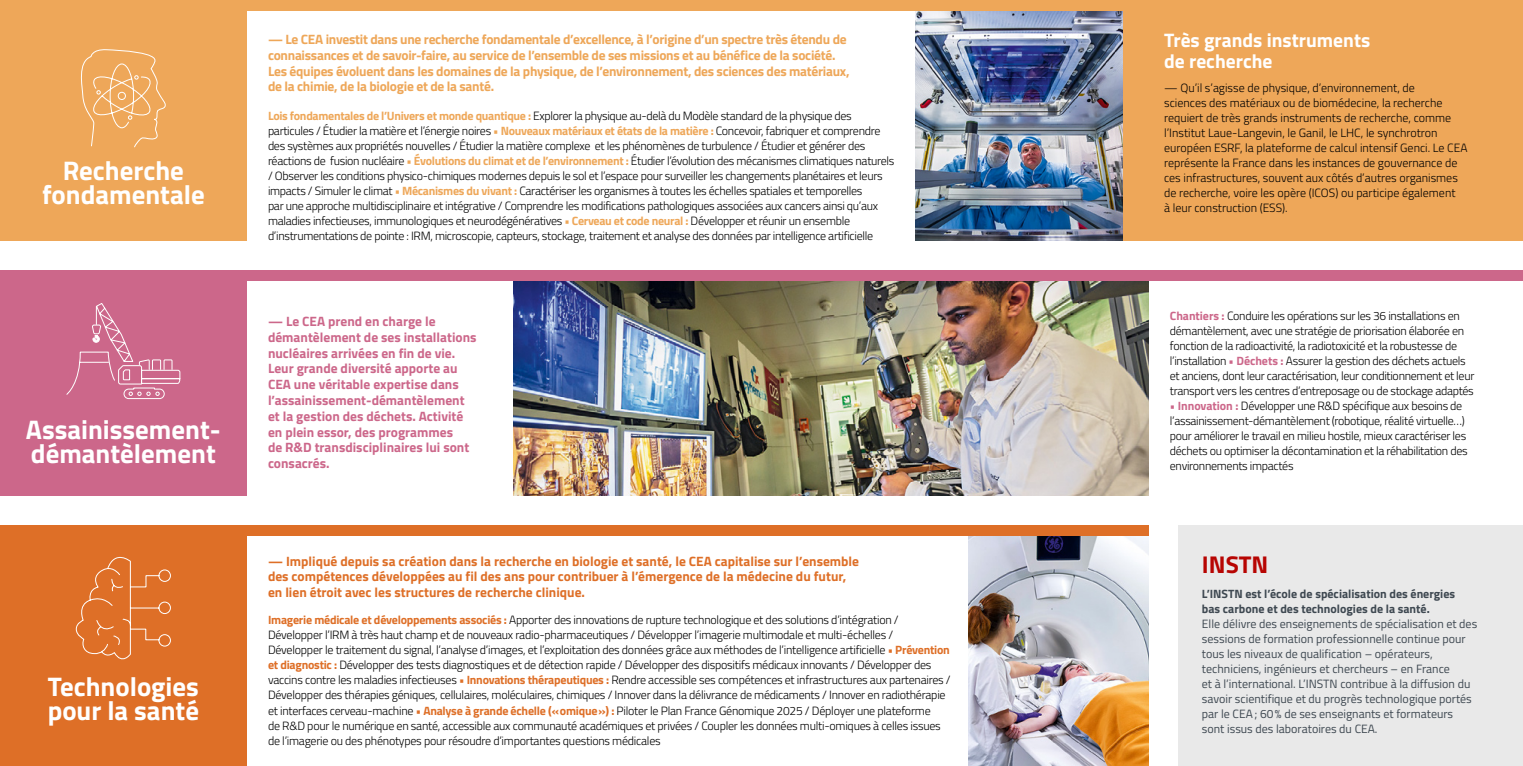
<style>
.page{position:relative;width:1523px;height:766px;background:#fff}
.page>*{position:absolute;margin:0;border:0;box-sizing:border-box;transform-origin:0 0}
.t1{font:700 26.85px/24px "Titillium Web";color:#fff}
.t2{font:700 24.3px "Titillium Web";color:#b70502}
.t3{font:700 19.5px/21px "Titillium Web";color:#fff}
.t4{font:700 13.5px/15.8px "Titillium Web";letter-spacing:-.02em;color:#eea759}
.t5{font:700 13.5px/15.8px "Titillium Web";color:#cc678a}
.t6{font:700 13.5px/15.8px "Titillium Web";color:#de6f27}
.t7{font:300 12px/15px "Titillium Web";letter-spacing:-.025em;color:#000}
.t8{font:300 12px/15px "Titillium Web";color:#000}
.t9{font:12px/15px "Titillium Web";color:#3e4851}
.t10{font:700 12px/15px "Titillium Web";color:#3e4851}
.s1{font-weight:700;color:#eea759}
.s2{font-weight:700;color:#cc678a}
.s3{font-weight:700;color:#de6f27}
</style>
<div class="page">
<div style="left:0;top:0;width:247px;height:240px;background:#eea759"></div>
<svg style="left:80px;top:49px;width:86px;height:99px"></svg>
<div style="left:0;top:525px;width:247px;height:240px;background:#de6f27"></div>
<div style="left:0;top:525px;width:1148px;height:11px;background:#de6f27"></div>
<svg style="left:75px;top:556px;width:96px;height:104px"></svg>
<img style="left:915px;top:11px;width:208px;height:229px">
<div style="left:0;top:0;width:1522px;height:11px;background:#eea759"></div>
<img style="left:513px;top:281px;width:635px;height:214px">
<div style="left:0;top:270px;width:1522px;height:11px;background:#cc678a"></div>
<img style="left:968px;top:536px;width:180px;height:229px">
<div style="left:1123px;top:0;width:399px;height:240px;background:#eea759"></div>
<div style="left:1178px;top:525px;width:344px;height:240px;background:#e9e9e9"></div>
<div style="left:0;top:270px;width:247px;height:225px;background:#cc678a"></div>
<svg style="left:66px;top:303px;width:115px;height:96px"></svg>
<h1 class="t1" style="left:42px;top:157px;width:164px;text-align:center">Recherche fondamentale</h1>
<h1 class="t1" style="left:26px;top:416px;width:196px">Assainissement&shy;démantèlement</h1>
<h1 class="t1" style="left:48px;top:672px;width:153px">Technologies pour la santé</h1>
<p class="t4" style="left:268px;top:31px;width:583px">— Le CEA investit dans une recherche fondamentale d’excellence, à l’origine d’un spectre très étendu de connaissances et de savoir-faire, au service de l’ensemble de ses missions et au bénéfice de la société.<br>Les équipes évoluent dans les domaines de la physique, de l’environnement, des sciences des matériaux, de la chimie, de la biologie et de la santé.</p>
<p class="t7" style="left:268px;top:108px;width:628px"><span class="s1">Lois fondamentales de l’Univers et monde quantique :</span> Explorer la physique au-delà du Modèle standard de la physique des particules / Étudier la matière et l’énergie noires <span class="s1">• Nouveaux matériaux et états de la matière :</span> Concevoir, fabriquer et comprendre des systèmes aux propriétés nouvelles / Étudier la matière complexe et les phénomènes de turbulence / Étudier et générer des réactions de fusion nucléaire <span class="s1">• Évolutions du climat et de l’environnement :</span> Étudier l’évolution des mécanismes climatiques naturels / Observer les conditions physico-chimiques modernes depuis le sol et l’espace pour surveiller les changements planétaires et leurs impacts / Simuler le climat <span class="s1">• Mécanismes du vivant :</span> Caractériser les organismes à toutes les échelles spatiales et temporelles<br>par une approche multidisciplinaire et intégrative / Comprendre les modifications pathologiques associées aux cancers ainsi qu’aux maladies infectieuses, immunologiques et neurodégénératives <span class="s1">• Cerveau et code neural :</span> Développer et réunir un ensemble d’instrumentations de pointe : IRM, microscopie, capteurs, stockage, traitement et analyse des données par intelligence artificielle</p>
<h3 class="t3" style="left:1164px;top:29px;width:208px">Très grands instruments de recherche</h3>
<p class="t8" style="left:1164px;top:80px;width:305px">— Qu’il s’agisse de physique, d’environnement, de<br>sciences des matériaux ou de biomédecine, la recherche requiert de très grands instruments de recherche, comme l’Institut Laue-Langevin, le Ganil, le LHC, le synchrotron européen ESRF, la plateforme de calcul intensif Genci. Le CEA représente la France dans les instances de gouvernance de ces infrastructures, souvent aux côtés d’autres organismes de recherche, voire les opère (ICOS) ou participe également<br>à leur construction (ESS).</p>
<p class="t5" style="left:268px;top:313px;width:210px">— Le CEA prend en charge le démantèlement de ses installations nucléaires arrivées en fin de vie.<br>Leur grande diversité apporte au<br>CEA une véritable expertise dans l’assainissement-démantèlement et la gestion des déchets. Activité en plein essor, des programmes<br>de R&amp;D transdisciplinaires lui sont consacrés.</p>
<p class="t7" style="left:1169px;top:308px;width:306px"><span class="s2">Chantiers :</span> Conduire les opérations sur les 36 installations en démantèlement, avec une stratégie de priorisation élaborée en fonction de la radioactivité, la radiotoxicité et la robustesse de l’installation <span class="s2">• Déchets :</span> Assurer la gestion des déchets actuels et anciens, dont leur caractérisation, leur conditionnement et leur transport vers les centres d’entreposage ou de stockage adaptés</p>
<p class="t7" style="left:1169px;top:398px;width:299px"><span class="s2">• Innovation :</span> Développer une R&amp;D spécifique aux besoins de l’assainissement-démantèlement (robotique, réalité virtuelle…) pour améliorer le travail en milieu hostile, mieux caractériser les déchets ou optimiser la décontamination et la réhabilitation des environnements impactés</p>
<p class="t6" style="left:268px;top:552px;width:592px">— Impliqué depuis sa création dans la recherche en biologie et santé, le CEA capitalise sur l’ensemble des compétences développées au fil des ans pour contribuer à l’émergence de la médecine du futur, en lien étroit avec les structures de recherche clinique.</p>
<p class="t7" style="left:268px;top:612px;width:684px"><span class="s3">Imagerie médicale et développements associés :</span> Apporter des innovations de rupture technologique et des solutions d’intégration / Développer l’IRM à très haut champ et de nouveaux radio-pharmaceutiques / Développer l’imagerie multimodale et multi-échelles / Développer le traitement du signal, l’analyse d’images, et l’exploitation des données grâce aux méthodes de l’intelligence artificielle <span class="s3">• Prévention et diagnostic :</span> Développer des tests diagnostiques et de détection rapide / Développer des dispositifs médicaux innovants / Développer des vaccins contre les maladies infectieuses <span class="s3">• Innovations thérapeutiques :</span> Rendre accessible ses compétences et infrastructures aux partenaires / Développer des thérapies géniques, cellulaires, moléculaires, chimiques / Innover dans la délivrance de médicaments / Innover en radiothérapie et interfaces cerveau-machine <span class="s3">• Analyse à grande échelle («omique») :</span> Piloter le Plan France Génomique 2025 / Déployer une plateforme<br>de R&amp;D pour le numérique en santé, accessible aux communauté académiques et privées / Coupler les données multi-omiques à celles issues de l’imagerie ou des phénotypes pour résoudre d’importantes questions médicales</p>
<h2 class="t2" style="left:1201px;top:546px;width:68px">INSTN</h2>
<p class="t10" style="left:1201px;top:585px;width:255px">L’INSTN est l’école de spécialisation des énergies bas carbone et des technologies de la santé.</p>
<p class="t9" style="left:1201px;top:615px;width:277px">Elle délivre des enseignements de spécialisation et des sessions de formation professionnelle continue pour tous les niveaux de qualification – opérateurs, techniciens, ingénieurs et chercheurs -– en France<br>et à l’international. L’INSTN contribue à la diffusion du savoir scientifique et du progrès technologique portés par le CEA; 60% de ses enseignants et formateurs sont issus des laboratoires du CEA.</p>
</div>
